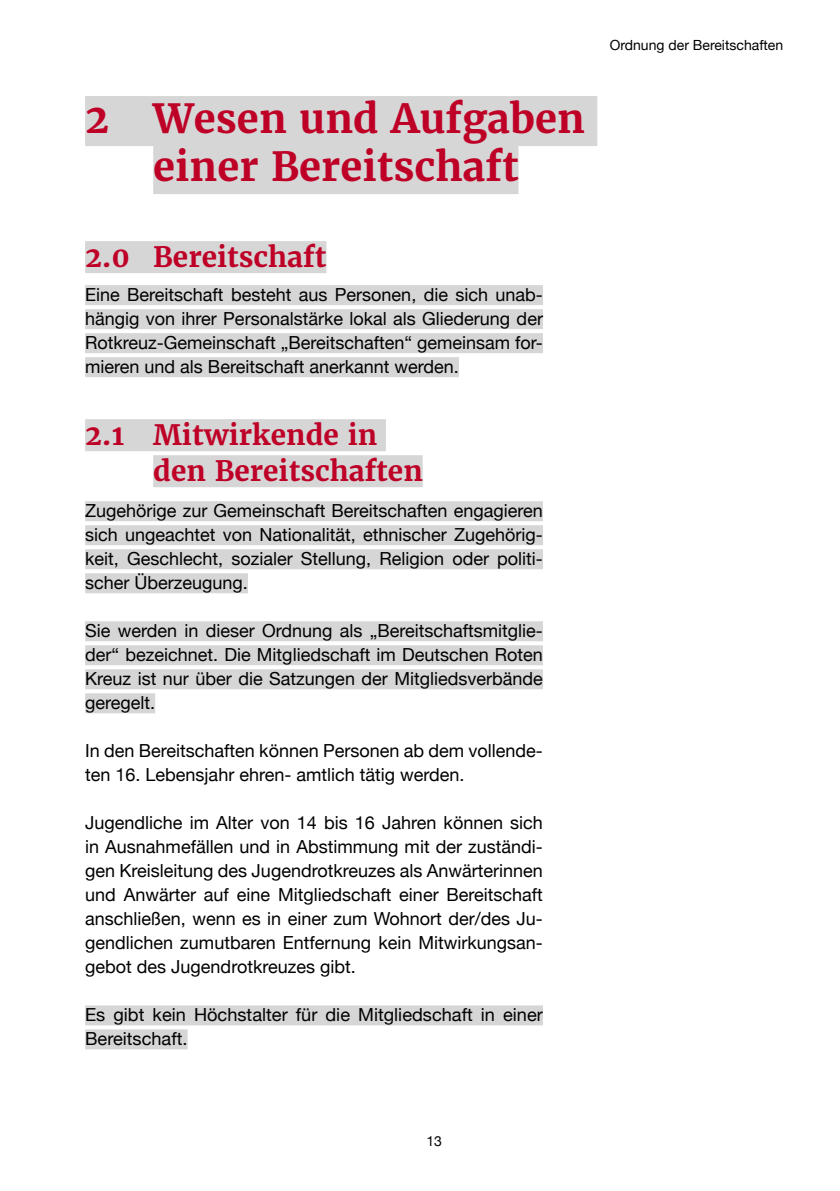
<style>
.page{position:relative;width:840px;height:1191px;background:#fff}
.page>*{position:absolute;margin:0;border:0;box-sizing:border-box;transform-origin:0 0}
.t1{font:700 40px/48px "Merriweather";color:#be0027;text-align:center}
.t2{font:700 28px/36px "Merriweather";color:#be0027}
.t3{font:18px/24px "Helvetica Neue";color:#000;text-align:justify}
.t4{font:14px "Helvetica Neue";color:#000}
</style>
<div class="page">
<div style="left:85px;top:96px;width:512px;height:50px;background:#d6d6d6"></div>
<div style="left:153px;top:144px;width:365px;height:50px;background:#d6d6d6"></div>
<div style="left:85px;top:241px;width:241px;height:32px;background:#d6d6d6"></div>
<div style="left:85px;top:285px;width:457px;height:20px;background:#d6d6d6"></div>
<div style="left:85px;top:309px;width:457px;height:20px;background:#d6d6d6"></div>
<div style="left:85px;top:333px;width:457px;height:20px;background:#d6d6d6"></div>
<div style="left:85px;top:357px;width:373px;height:20px;background:#d6d6d6"></div>
<div style="left:85px;top:419px;width:301px;height:32px;background:#d6d6d6"></div>
<div style="left:153px;top:455px;width:269px;height:32px;background:#d6d6d6"></div>
<div style="left:85px;top:501px;width:457px;height:20px;background:#d6d6d6"></div>
<div style="left:85px;top:525px;width:457px;height:20px;background:#d6d6d6"></div>
<div style="left:85px;top:549px;width:457px;height:20px;background:#d6d6d6"></div>
<div style="left:85px;top:573px;width:163px;height:20px;background:#d6d6d6"></div>
<div style="left:85px;top:621px;width:457px;height:20px;background:#d6d6d6"></div>
<div style="left:85px;top:645px;width:457px;height:20px;background:#d6d6d6"></div>
<div style="left:85px;top:669px;width:457px;height:20px;background:#d6d6d6"></div>
<div style="left:85px;top:693px;width:70px;height:20px;background:#d6d6d6"></div>
<div style="left:85px;top:1005px;width:457px;height:20px;background:#d6d6d6"></div>
<div style="left:85px;top:1029px;width:102px;height:20px;background:#d6d6d6"></div>
<h1 class="t1" style="left:85px;top:95px;width:501px">2 Wesen und Aufgaben einer Bereitschaft</h1>
<h2 class="t2" style="left:85px;top:239px;width:243px">2.0 Bereitschaft</h2>
<p class="t3" style="left:85px;top:284px;width:459px">Eine Bereitschaft besteht aus Personen, die sich unab&shy;hängig von ihrer Personalstärke lokal als Gliederung der Rotkreuz-Gemeinschaft „Bereitschaften“ gemeinsam for&shy;mieren und als Bereitschaft anerkannt werden.</p>
<h2 class="t2" style="left:153px;top:417px;width:271px;text-indent:-68px">2.1 Mitwirkende in den Bereitschaften</h2>
<p class="t3" style="left:85px;top:500px;width:459px">Zugehörige zur Gemeinschaft Bereitschaften engagieren sich ungeachtet von Nationalität, ethnischer Zugehörig&shy;keit, Geschlecht, sozialer Stellung, Religion oder politi&shy;scher Überzeugung.</p>
<p class="t3" style="left:85px;top:620px;width:459px">Sie werden in dieser Ordnung als „Bereitschaftsmitglie&shy;der“ bezeichnet. Die Mitgliedschaft im Deutschen Roten Kreuz ist nur über die Satzungen der Mitgliedsverbände geregelt.</p>
<p class="t3" style="left:85px;top:740px;width:459px">In den Bereitschaften können Personen ab dem vollende&shy;ten 16. Lebensjahr ehren- amtlich tätig werden.</p>
<p class="t3" style="left:85px;top:812px;width:459px">Jugendliche im Alter von 14 bis 16 Jahren können sich in Ausnahmefällen und in Abstimmung mit der zuständi&shy;gen Kreisleitung des Jugendrotkreuzes als Anwärterinnen und Anwärter auf eine Mitgliedschaft einer Bereitschaft anschließen, wenn es in einer zum Wohnort der/des Ju&shy;gendlichen zumutbaren Entfernung kein Mitwirkungsan&shy;gebot des Jugendrotkreuzes gibt.</p>
<p class="t3" style="left:85px;top:1004px;width:459px">Es gibt kein Höchstalter für die Mitgliedschaft in einer<br>Bereitschaft.</p>
<p class="t4" style="left:609px;top:35px;width:175px">Ordnung der Bereitschaften</p>
<p class="t4" style="left:426px;top:1131px;width:17px">13</p>
</div>
